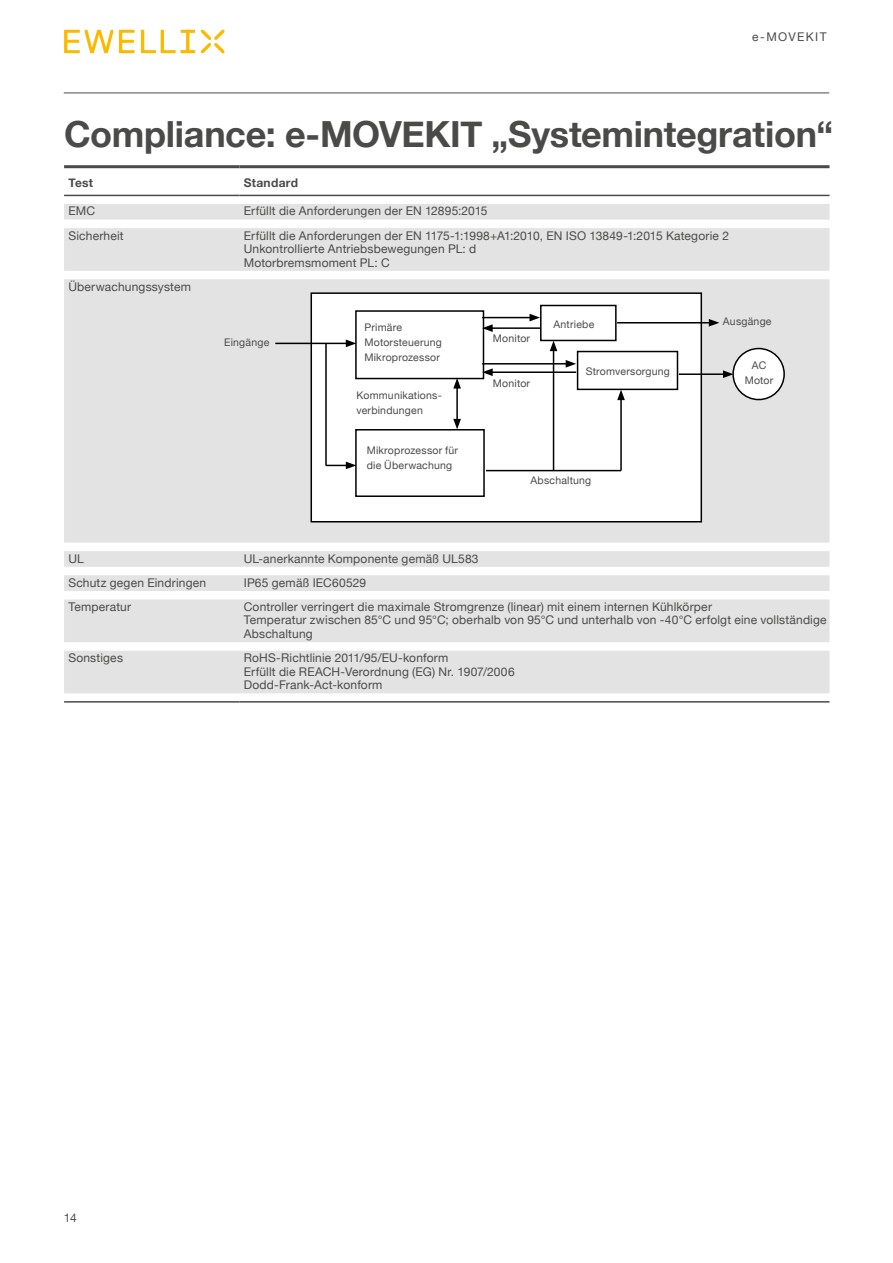
<style>
.page{position:relative;width:893px;height:1263px;background:#fff}
.page>*{position:absolute;margin:0;border:0;box-sizing:border-box;transform-origin:0 0}
.t1{font:700 36px "Helvetica Neue";letter-spacing:-.01em;color:#4a4a49}
.t2{font:12px/13.5px "Helvetica Neue";letter-spacing:.015em;color:#4a4a49}
.t3{font:700 12px "Helvetica Neue";letter-spacing:.025em;color:#4a4a49}
.t4{font:12px "Helvetica Neue";letter-spacing:.115em;color:#4a4a49}
.t5{font:10.5px/15px "Helvetica Neue";letter-spacing:.02em;color:#4a4a49}
</style>
<div class="page">
<hr style="left:64px;top:93px;width:765px;height:1px;background:#4a4a49">
<svg style="left:64px;top:30px;width:131px;height:23px"></svg>
<svg style="left:201px;top:30px;width:23px;height:23px"></svg>
<svg style="left:64px;top:204px;width:765px;height:489px;background:#e6e6e6"></svg>
<hr style="left:64px;top:701px;width:175px;height:2px;background:#4a4a49">
<hr style="left:239px;top:701px;width:590px;height:2px;background:#4a4a49">
<hr style="left:64px;top:165px;width:175px;height:3px;background:#4a4a49">
<hr style="left:239px;top:165px;width:590px;height:3px;background:#4a4a49">
<hr style="left:64px;top:195px;width:175px;height:1px;background:#4a4a49">
<hr style="left:239px;top:195px;width:590px;height:1px;background:#4a4a49">
<div style="left:311px;top:293px;width:390px;height:229px;background:#fff"></div>
<div style="left:310px;top:292px;width:392px;height:230px;border:2px solid #000"></div>
<div style="left:733px;top:348px;width:51px;height:52px;background:#fff;border-radius:50%"></div>
<div style="left:732px;top:348px;width:53px;height:52px;border:2px solid #000;border-radius:50%"></div>
<div style="left:355px;top:310px;width:129px;height:69px;border:2px solid #000"></div>
<div style="left:540px;top:305px;width:77px;height:36px;border:2px solid #000"></div>
<div style="left:577px;top:351px;width:101px;height:39px;border:2px solid #000"></div>
<div style="left:355px;top:429px;width:130px;height:68px;border:2px solid #000"></div>
<hr style="left:275px;top:343px;width:73px;height:1px;background:#000">
<svg style="left:346px;top:340px;width:10px;height:7px"></svg>
<svg style="left:326px;top:462px;width:30px;height:7px"></svg>
<hr style="left:679px;top:373px;width:46px;height:2px;background:#000">
<svg style="left:723px;top:370px;width:10px;height:8px"></svg>
<hr style="left:617px;top:322px;width:94px;height:1px;background:#000">
<svg style="left:709px;top:319px;width:10px;height:8px"></svg>
<hr style="left:482px;top:317px;width:50px;height:1px;background:#000">
<svg style="left:529px;top:314px;width:11px;height:7px"></svg>
<hr style="left:482px;top:363px;width:86px;height:2px;background:#000">
<svg style="left:566px;top:360px;width:10px;height:8px"></svg>
<hr style="left:490px;top:327px;width:50px;height:2px;background:#000">
<svg style="left:482px;top:324px;width:11px;height:8px"></svg>
<hr style="left:490px;top:371px;width:86px;height:2px;background:#000">
<svg style="left:482px;top:368px;width:11px;height:8px"></svg>
<hr style="left:620px;top:398px;width:2px;height:73px;background:#000">
<svg style="left:617px;top:390px;width:8px;height:10px"></svg>
<hr style="left:456px;top:386px;width:2px;height:35px;background:#000">
<svg style="left:453px;top:419px;width:8px;height:10px"></svg>
<svg style="left:453px;top:378px;width:8px;height:11px"></svg>
<hr style="left:553px;top:349px;width:1px;height:122px;background:#000">
<svg style="left:550px;top:341px;width:7px;height:10px"></svg>
<hr style="left:325px;top:343px;width:2px;height:123px;background:#000">
<hr style="left:486px;top:470px;width:135px;height:1px;background:#000">
<p class="t4" style="left:752px;top:28px;width:76px">e-MOVEKIT</p>
<h1 class="t1" style="left:64px;top:105px;width:770px">Compliance: e-MOVEKIT „Systemintegration“</h1>
<p class="t3" style="left:68px;top:173px;width:26px">Test</p>
<p class="t3" style="left:244px;top:173px;width:56px">Standard</p>
<p class="t2" style="left:68px;top:205px;width:28px">EMC</p>
<p class="t2" style="left:244px;top:205px;width:245px">Erfüllt die Anforderungen der EN 12895:2015</p>
<p class="t2" style="left:68px;top:229px;width:57px">Sicherheit</p>
<p class="t2" style="left:244px;top:229px;width:487px">Erfüllt die Anforderungen der EN 1175-1:1998+A1:2010, EN ISO 13849-1:2015 Kategorie 2<br>Unkontrollierte Antriebsbewegungen PL: d<br>Motorbremsmoment PL: C</p>
<p class="t2" style="left:68px;top:280px;width:124px">Überwachungssystem</p>
<p class="t5" style="left:224px;top:335px;width:47px">Eingänge</p>
<p class="t5" style="left:364px;top:320px;width:79px">Primäre<br>Motorsteuerung<br>Mikroprozessor</p>
<p class="t5" style="left:554px;top:317px;width:42px">Antriebe</p>
<p class="t5" style="left:723px;top:315px;width:50px">Ausgänge</p>
<p class="t5" style="left:493px;top:331px;width:39px">Monitor</p>
<p class="t5" style="left:493px;top:376px;width:39px">Monitor</p>
<p class="t5" style="left:745px;top:358px;width:30px;text-align:center">AC<br>Motor</p>
<p class="t5" style="left:586px;top:364px;width:86px">Stromversorgung</p>
<p class="t5" style="left:356px;top:388px;width:87px">Kommunikations&shy;verbindungen</p>
<p class="t5" style="left:367px;top:443px;width:93px">Mikroprozessor für die Überwachung</p>
<p class="t5" style="left:530px;top:473px;width:62px">Abschaltung</p>
<p class="t2" style="left:68px;top:552px;width:17px">UL</p>
<p class="t2" style="left:244px;top:552px;width:236px">UL-anerkannte Komponente gemäß UL583</p>
<p class="t2" style="left:68px;top:576px;width:139px">Schutz gegen Eindringen</p>
<p class="t2" style="left:244px;top:576px;width:124px">IP65 gemäß IEC60529</p>
<p class="t2" style="left:68px;top:601px;width:64px">Temperatur</p>
<p class="t2" style="left:244px;top:601px;width:584px">Controller verringert die maximale Stromgrenze (linear) mit einem internen Kühlkörper<br>Temperatur zwischen 85°C und 95°C; oberhalb von 95°C und unterhalb von -40°C erfolgt eine vollständige<br>Abschaltung</p>
<p class="t2" style="left:68px;top:652px;width:56px">Sonstiges</p>
<p class="t2" style="left:244px;top:652px;width:272px">RoHS-Richtlinie 2011/95/EU-konform<br>Erfüllt die REACH-Verordnung (EG) Nr. 1907/2006<br>Dodd-Frank-Act-konform</p>
<p class="t2" style="left:64px;top:1211px;width:14px">14</p>
</div>
